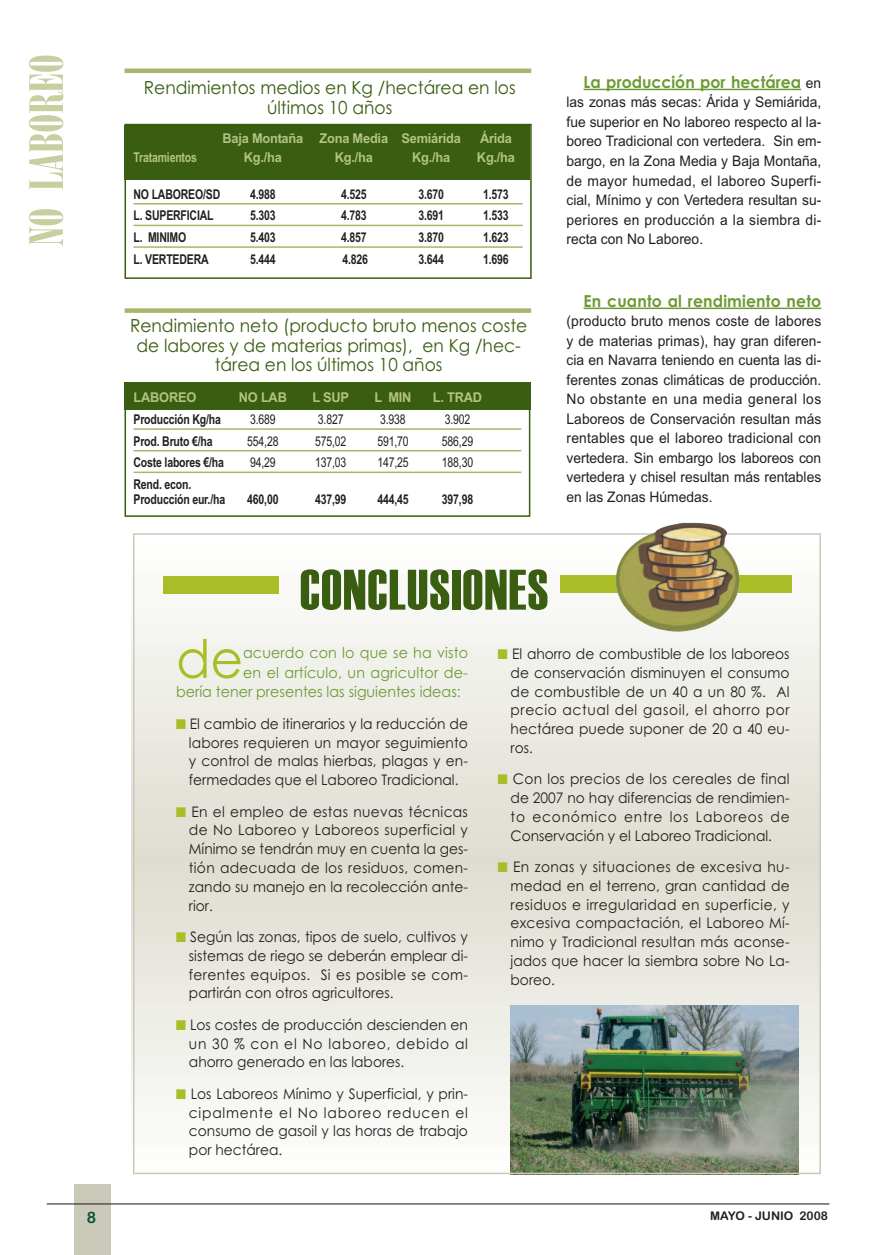
<style>
.page{position:relative;width:872px;height:1255px;background:#fff}
.page>*{position:absolute;margin:0;border:0;box-sizing:border-box;transform-origin:0 0}
.t1{font:57px "Haettenschweiler";letter-spacing:.025em;color:#395e12;scale:.95 1}
.t2{font:52.8px "Century Gothic";color:#a9bd27;scale:.95 1}
.t3{font:46.5px "Onyx BT";color:#c6cfa0;scale:1.1 1}
.t4{font:18px/19.5px "Century Gothic";color:#395e12;text-align:center;scale:.95 1}
.t5{font:700 16.5px "Century Gothic";letter-spacing:.01em;color:#6e9a34;scale:.95 1}
.t6{font:15.75px "Arial Rounded MT Bold OTF";color:#075137}
.t7{font:15px "Century Gothic";letter-spacing:.01em;color:#6e9a34;scale:.95 1}
.t8{font:14.55px/18.8px "Century Gothic";color:#231f20;text-align:justify;scale:.95 1}
.t9{font:14.55px/19.5px "Arial";color:#231f20;text-align:justify;scale:.95 1}
.t10{font:700 13.5px/15px "Arial Narrow";letter-spacing:-.015em;color:#231f20;scale:.95 1}
.t11{font:700 13.5px "Arial";letter-spacing:-.015em;color:#b5c285;scale:.95 1}
.t12{font:13.5px "Arial Narrow";letter-spacing:-.015em;color:#231f20;scale:.95 1}
.t13{font:700 13.5px "Arial Narrow";letter-spacing:-.015em;color:#b5c285;scale:.95 1}
.t14{font:12px "Arial Rounded MT Bold";color:#231f20}
.s1{font-family:"Arial";font-weight:400;font-size:14.55px;color:#231f20}
.s2{font-family:"Monotype Sorts";font-size:13.5px;color:#a9bd27}
</style>
<div class="page">
<hr style="left:583px;top:89px;width:218px;height:1px;background:#6e9a34">
<hr style="left:583px;top:307px;width:238px;height:2px;background:#6e9a34">
<div style="left:74px;top:1184px;width:37px;height:70px;background:#cbc9b7"></div>
<hr style="left:47px;top:1203px;width:782px;height:1px;background:#231f20">
<svg style="left:132px;top:538px;width:686px;height:633px"></svg>
<div style="left:163px;top:576px;width:116px;height:17px;background:#a9bd27"></div>
<svg style="left:560px;top:575px;width:231px;height:17px;background:#9c9c3b"></svg>
<img style="left:511px;top:1005px;width:287px;height:166px">
<hr style="left:124px;top:69px;width:407px;height:4px;background:#a6b76b">
<div style="left:124px;top:125px;width:406px;height:54px;background:#395e12"></div>
<div style="left:124px;top:124px;width:407px;height:155px;border:2px solid #395e12"></div>
<hr style="left:133px;top:203px;width:389px;height:1px;background:#a6b76b">
<hr style="left:133px;top:225px;width:389px;height:1px;background:#a6b76b">
<hr style="left:133px;top:246px;width:389px;height:2px;background:#a6b76b">
<div style="left:125px;top:308px;width:406px;height:5px;background:#a6b76b"></div>
<div style="left:124px;top:381px;width:407px;height:28px;background:#395e12"></div>
<div style="left:124px;top:383px;width:406px;height:134px;border:2px solid #395e12"></div>
<hr style="left:133px;top:428px;width:388px;height:2px;background:#a6b76b">
<hr style="left:133px;top:450px;width:388px;height:1px;background:#a6b76b">
<hr style="left:133px;top:471px;width:388px;height:2px;background:#a6b76b">
<img style="left:722px;top:527px;width:15px;height:40px">
<h3 class="t3" style="left:20px;top:245px;width:175px;rotate:-90deg">NO LABOREO</h3>
<p class="t4" style="left:144px;top:78px;width:393px">Rendimientos medios en Kg /hectárea en los últimos 10 años</p>
<p class="t11" style="left:222px;top:130px;width:252px">Baja Montaña Zona Media Semiárida</p>
<p class="t11" style="left:480px;top:130px;width:35px">Árida</p>
<p class="t13" style="left:133px;top:150px;width:68px">Tratamientos</p>
<p class="t11" style="left:244px;top:150px;width:42px">Kg./ha</p>
<p class="t11" style="left:335px;top:150px;width:42px">Kg./ha</p>
<p class="t11" style="left:412px;top:150px;width:42px">Kg./ha</p>
<p class="t11" style="left:477px;top:150px;width:42px">Kg./ha</p>
<p class="t10" style="left:133px;top:187px;width:93px">NO LABOREO/SD</p>
<p class="t10" style="left:250px;top:187px;width:28px">4.988</p>
<p class="t10" style="left:341px;top:187px;width:28px">4.525</p>
<p class="t10" style="left:418px;top:187px;width:28px">3.670</p>
<p class="t10" style="left:483px;top:187px;width:28px">1.573</p>
<p class="t10" style="left:133px;top:208px;width:86px">L. SUPERFICIAL</p>
<p class="t10" style="left:250px;top:208px;width:28px">5.303</p>
<p class="t10" style="left:341px;top:208px;width:28px">4.783</p>
<p class="t10" style="left:418px;top:208px;width:28px">3.691</p>
<p class="t10" style="left:483px;top:208px;width:28px">1.533</p>
<p class="t10" style="left:133px;top:230px;width:57px">L. MINIMO</p>
<p class="t10" style="left:250px;top:230px;width:28px">5.403</p>
<p class="t10" style="left:341px;top:230px;width:28px">4.857</p>
<p class="t10" style="left:418px;top:230px;width:28px">3.870</p>
<p class="t10" style="left:483px;top:230px;width:28px">1.623</p>
<p class="t10" style="left:133px;top:251px;width:81px">L. VERTEDERA</p>
<p class="t10" style="left:250px;top:251px;width:28px">5.444</p>
<p class="t10" style="left:342px;top:251px;width:28px">4.826</p>
<p class="t10" style="left:418px;top:251px;width:28px">3.644</p>
<p class="t10" style="left:483px;top:251px;width:28px">1.696</p>
<p class="t4" style="left:130px;top:316px;width:420px">Rendimiento neto (producto bruto menos coste de labores y de materias primas), en Kg /hec&shy;tárea en los últimos 10 años</p>
<p class="t11" style="left:133px;top:390px;width:68px">LABOREO</p>
<p class="t11" style="left:239px;top:390px;width:52px">NO LAB</p>
<p class="t11" style="left:312px;top:390px;width:40px">L SUP</p>
<p class="t11" style="left:374px;top:390px;width:41px">L MIN</p>
<p class="t11" style="left:433px;top:390px;width:53px">L. TRAD</p>
<p class="t10" style="left:133px;top:412px;width:93px">Producción Kg/ha</p>
<p class="t12" style="left:250px;top:411px;width:28px">3.689</p>
<p class="t12" style="left:318px;top:411px;width:28px">3.827</p>
<p class="t12" style="left:380px;top:411px;width:28px">3.938</p>
<p class="t12" style="left:445px;top:411px;width:28px">3.902</p>
<p class="t10" style="left:133px;top:433px;width:85px">Prod. Bruto €/ha</p>
<p class="t12" style="left:247px;top:433px;width:34px">554,28</p>
<p class="t12" style="left:315px;top:433px;width:34px">575,02</p>
<p class="t12" style="left:377px;top:433px;width:34px">591,70</p>
<p class="t12" style="left:442px;top:433px;width:34px">586,29</p>
<p class="t10" style="left:133px;top:455px;width:97px">Coste labores €/ha</p>
<p class="t12" style="left:250px;top:455px;width:28px">94,29</p>
<p class="t12" style="left:315px;top:455px;width:34px">137,03</p>
<p class="t12" style="left:377px;top:455px;width:34px">147,25</p>
<p class="t12" style="left:442px;top:455px;width:34px">188,30</p>
<p class="t10" style="left:133px;top:477px;width:98px">Rend. econ.<br>Producción eur./ha</p>
<p class="t10" style="left:247px;top:492px;width:34px">460,00</p>
<p class="t10" style="left:315px;top:492px;width:34px">437,99</p>
<p class="t10" style="left:377px;top:492px;width:34px">444,45</p>
<p class="t10" style="left:442px;top:492px;width:34px">397,98</p>
<p class="t5" style="left:583px;top:73px;width:252px">La producción por hectárea <span class="s1">en</span></p>
<p class="t9" style="left:566px;top:93px;width:270px">las zonas más secas: Árida y Semiárida, fue superior en No laboreo respecto al la&shy;boreo Tradicional con vertedera. Sin em&shy;bargo, en la Zona Media y Baja Montaña, de mayor humedad, el laboreo Superfi&shy;cial, Mínimo y con Vertedera resultan su&shy;periores en producción a la siembra di&shy;recta con No Laboreo.</p>
<p class="t5" style="left:583px;top:291px;width:252px">En cuanto al rendimiento neto</p>
<p class="t9" style="left:566px;top:311px;width:270px">(producto bruto menos coste de labores y de materias primas), hay gran diferen&shy;cia en Navarra teniendo en cuenta las di&shy;ferentes zonas climáticas de producción.<br>No obstante en una media general los Laboreos de Conservación resultan más rentables que el laboreo tradicional con vertedera. Sin embargo los laboreos con vertedera y chisel resultan más rentables en las Zonas Húmedas.</p>
<h1 class="t1" style="left:300px;top:556px;width:263px">CONCLUSIONES</h1>
<h2 class="t2" style="left:176px;top:628px;width:72px">de</h2>
<p class="t7" style="left:243px;top:644px;width:238px">acuerdo con lo que se ha visto</p>
<p class="t7" style="left:243px;top:664px;width:238px">en el artículo, un agricultor de-</p>
<p class="t7" style="left:176px;top:683px;width:301px">bería tener presentes las siguientes ideas:</p>
<p class="t8" style="left:189px;top:714px;width:295px;text-indent:-13px"><span class="s2">■</span> El cambio de itinerarios y la reducción de labores requieren un mayor seguimiento y control de malas hierbas, plagas y en&shy;fermedades que el Laboreo Tradicional.</p>
<p class="t8" style="left:189px;top:802px;width:295px;text-indent:-13px"><span class="s2">■</span> En el empleo de estas nuevas técnicas de No Laboreo y Laboreos superficial y Mínimo se tendrán muy en cuenta la ges&shy;tión adecuada de los residuos, comen&shy;zando su manejo en la recolección ante&shy;rior.</p>
<p class="t8" style="left:189px;top:927px;width:295px;text-indent:-13px"><span class="s2">■</span> Según las zonas, tipos de suelo, cultivos y sistemas de riego se deberán emplear di&shy;ferentes equipos. Si es posible se com&shy;partirán con otros agricultores.</p>
<p class="t8" style="left:189px;top:1015px;width:295px;text-indent:-13px"><span class="s2">■</span> Los costes de producción descienden en un 30 % con el No laboreo, debido al ahorro generado en las labores.</p>
<p class="t8" style="left:189px;top:1084px;width:295px;text-indent:-13px"><span class="s2">■</span> Los Laboreos Mínimo y Superficial, y prin&shy;cipalmente el No laboreo reducen el consumo de gasoil y las horas de trabajo por hectárea.</p>
<p class="t8" style="left:510px;top:644px;width:295px;text-indent:-13px"><span class="s2">■</span> El ahorro de combustible de los laboreos de conservación disminuyen el consumo de combustible de un 40 a un 80 %. Al precio actual del gasoil, el ahorro por hectárea puede suponer de 20 a 40 eu&shy;ros.</p>
<p class="t8" style="left:510px;top:770px;width:295px;text-indent:-13px"><span class="s2">■</span> Con los precios de los cereales de final de 2007 no hay diferencias de rendimien&shy;to económico entre los Laboreos de Conservación y el Laboreo Tradicional.</p>
<p class="t8" style="left:510px;top:857px;width:295px;text-indent:-13px"><span class="s2">■</span> En zonas y situaciones de excesiva hu&shy;medad en el terreno, gran cantidad de residuos e irregularidad en superficie, y excesiva compactación, el Laboreo Mí&shy;nimo y Tradicional resultan más aconse&shy;jados que hacer la siembra sobre No La&shy;boreo.</p>
<p class="t6" style="left:87px;top:1207px;width:11px">8</p>
<p class="t14" style="left:710px;top:1208px;width:119px">MAYO - JUNIO 2008</p>
</div>
